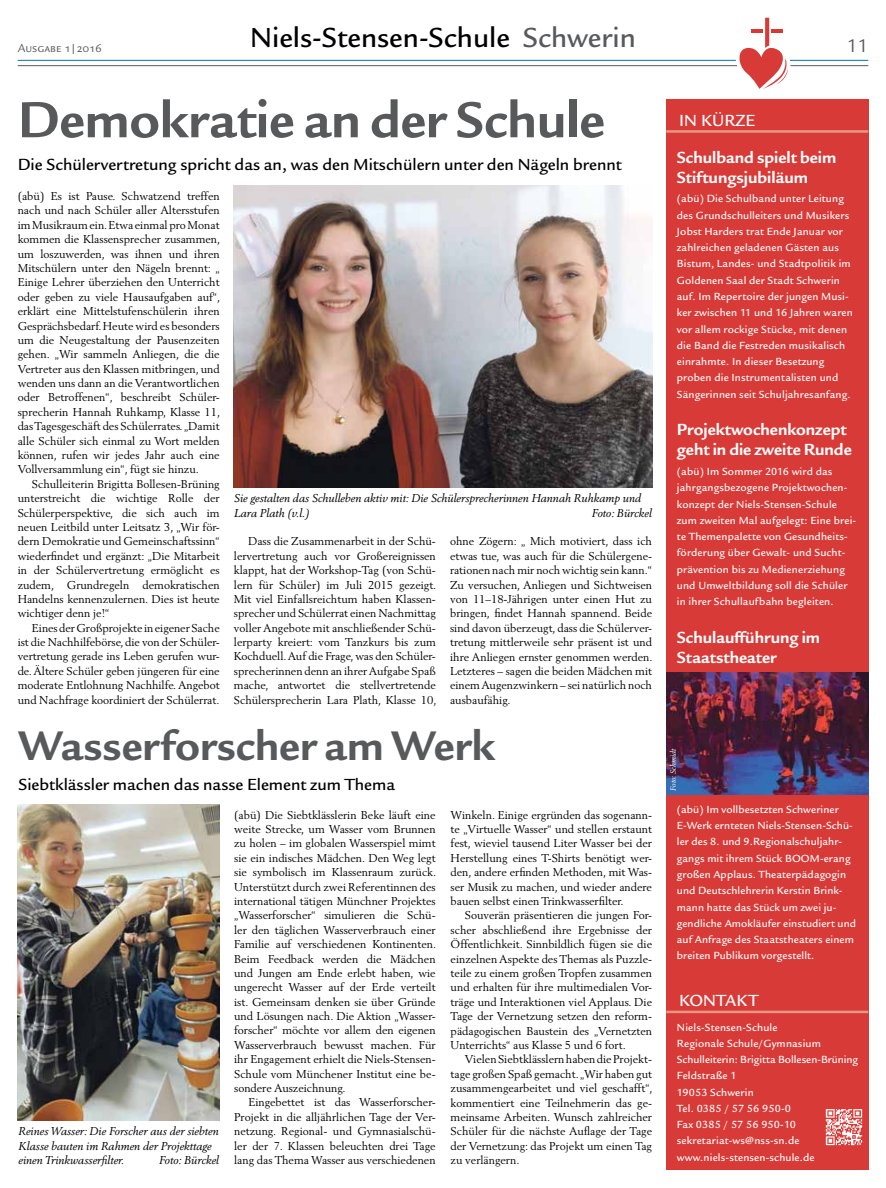
<style>
.page{position:relative;width:886px;height:1188px;background:#fff}
.page>*{position:absolute;margin:0;border:0;box-sizing:border-box;transform-origin:0 0}
.t1{font:700 55px "Legacy Sans ITC Std";color:#58595b}
.t2{font:700 45px "Legacy Sans ITC Std";color:#58595b}
.t3{font:500 30px "Legacy Sans ITC Std";color:#000}
.t4{font:20px "Legacy Sans ITC Std";color:#58595b}
.t5{font:500 17.5px "Legacy Sans ITC Std";color:#000}
.t6{font:700 17.5px/20px "Legacy Sans ITC Std";color:#fff}
.t7{font:500 17.5px "Legacy Sans ITC Std";letter-spacing:.01em;color:#fff}
.t8{font:12.5px "Legacy Sans ITC Std";color:#58595b}
.t9{font:11.25px/14.4px "Berling LT Std";color:#000;text-align:justify}
.t10{font:500 11.25px/16.2px "Legacy Sans ITC Std";letter-spacing:.015em;color:#fff}
.t11{font:italic 11.25px/14.4px "Berling LT Std";color:#000}
.t12{font:italic 7.5px "Berling LT Std";color:#fff}
.s1{color:#58595b}
</style>
<div class="page">
<hr style="left:18px;top:60px;width:850px;height:1px;background:#0072bc">
<hr style="left:18px;top:65px;width:850px;height:1px;background:#58595b">
<svg style="left:731px;top:18px;width:67px;height:71px"></svg>
<img style="left:234px;top:185px;width:418px;height:302px">
<img style="left:18px;top:804px;width:201px;height:316px">
<div style="left:666px;top:99px;width:202px;height:1070px;background:#d73a37"></div>
<hr style="left:666px;top:1010px;width:202px;height:2px;background:#e99784">
<hr style="left:666px;top:130px;width:202px;height:3px;background:#e99784">
<img style="left:825px;top:1109px;width:38px;height:37px">
<img style="left:666px;top:672px;width:202px;height:121px">
<p class="t8" style="left:18px;top:41px;width:85px">Ausgabe 1|2016</p>
<h3 class="t3" style="left:250px;top:21px;width:387px">Niels-Stensen-Schule <span class="s1">Schwerin</span></h3>
<h3 class="t4" style="left:847px;top:34px;width:23px">11</h3>
<h1 class="t1" style="left:18px;top:88px;width:589px">Demokratie an der Schule</h1>
<h3 class="t5" style="left:18px;top:155px;width:605px">Die Schülervertretung spricht das an, was den Mitschülern unter den Nägeln brennt</h3>
<p class="t9" style="left:18px;top:189px;width:204px">(abü) Es ist Pause. Schwatzend treffen nach und nach Schüler aller Altersstufen im Musikraum ein. Etwa einmal pro Monat kommen die Klassensprecher zusammen, um loszuwerden, was ihnen und ihren Mitschülern unter den Nägeln brennt: „ Einige Lehrer überziehen den Unterricht oder geben zu viele Hausaufgaben auf“, erklärt eine Mittelstufenschülerin ihren Gesprächsbedarf. Heute wird es besonders um die Neugestaltung der Pausenzeiten gehen. „Wir sammeln Anliegen, die die Vertreter aus den Klassen mitbringen, und wenden uns dann an die Verantwortlichen oder Betroffenen“, beschreibt Schüler&shy;sprecherin Hannah Ruhkamp, Klasse 11, das Tagesgeschäft des Schülerrates. „Damit alle Schüler sich einmal zu Wort melden können, rufen wir jedes Jahr auch eine Vollversammlung ein“, fügt sie hinzu.</p>
<p class="t9" style="left:18px;top:476px;width:203px;text-align:left;text-indent:14px">Schulleiterin Brigitta Bollesen-Brüning unterstreicht die wichtige Rolle der Schülerperspektive, die sich auch im neuen Leitbild unter Leitsatz 3, „Wir för-- dern Demokratie und Gemeinschaftssinn“ wiederfindet und ergänzt: „Die Mitarbeit in der Schülervertretung ermöglicht es zudem, Grundregeln demokratischen Handelns kennenzulernen. Dies ist heute wichtiger denn je!“</p>
<p class="t9" style="left:18px;top:620px;width:203px;text-indent:14px">Eines der Großprojekte in eigener Sache ist die Nachhilfebörse, die von der Schüler&shy;vertretung gerade ins Leben gerufen wur&shy;de. Ältere Schüler geben jüngeren für eine moderate Entlohnung Nachhilfe. Angebot und Nachfrage koordiniert der Schülerrat.</p>
<p class="t11" style="left:234px;top:491px;width:409px">Sie gestalten das Schulleben aktiv mit: Die Schülersprecherinnen Hannah Ruhkamp und<br>Lara Plath (v.l.)</p>
<p class="t11" style="left:592px;top:505px;width:62px">Foto: Bürckel</p>
<p class="t9" style="left:234px;top:534px;width:204px;text-indent:14px">Dass die Zusammenarbeit in der Schü&shy;lervertretung auch vor Großereignissen klappt, hat der Workshop-Tag (von Schü&shy;lern für Schüler) im Juli 2015 gezeigt.<br>Mit viel Einfallsreichtum haben Klassen&shy;sprecher und Schülerrat einen Nachmittag voller Angebote mit anschließender Schü&shy;lerparty kreiert: vom Tanzkurs bis zum Kochduell. Auf die Frage, was den Schüler&shy;sprecherinnen denn an ihrer Aufgabe Spaß mache, antwortet die stellvertretende Schülersprecherin Lara Plath, Klasse 10,</p>
<p class="t9" style="left:450px;top:534px;width:204px">ohne Zögern: „ Mich motiviert, dass ich etwas tue, was auch für die Schülergene&shy;rationen nach mir noch wichtig sein kann.“ Zu versuchen, Anliegen und Sichtweisen von 11–18-Jährigen unter einen Hut zu bringen, findet Hannah spannend. Beide sind davon überzeugt, dass die Schülerver&shy;tretung mittlerweile sehr präsent ist und ihre Anliegen ernster genommen werden.<br>Letzteres – sagen die beiden Mädchen mit einem Augenzwinkern – sei natürlich noch ausbaufähig.</p>
<h2 class="t2" style="left:19px;top:720px;width:478px">Wasserforscher am Werk</h2>
<h3 class="t5" style="left:19px;top:774px;width:378px">Siebtklässler machen das nasse Element zum Thema</h3>
<p class="t11" style="left:19px;top:1123px;width:202px">Reines Wasser: Die Forscher aus der siebten<br>Klasse bauten im Rahmen der Projekttage einen Trinkwasserfilter.</p>
<p class="t11" style="left:159px;top:1152px;width:62px">Foto: Bürckel</p>
<p class="t9" style="left:234px;top:807px;width:203px;text-align:left">(abü) Die Siebtklässlerin Beke läuft eine weite Strecke, um Wasser vom Brunnen zu holen – im globalen Wasserspiel mimt sie ein indisches Mädchen. Den Weg legt sie symbolisch im Klassenraum zurück.<br>Unterstützt durch zwei Referentinnen des international tätigen Münchner Projektes „Wasserforscher“ simulieren die Schü&shy;ler den täglichen Wasserverbrauch einer Familie auf verschiedenen Kontinenten.<br>Beim Feedback werden die Mädchen und Jungen am Ende erlebt haben, wie ungerecht Wasser auf der Erde verteilt ist. Gemeinsam denken sie über Gründe und Lösungen nach. Die Aktion „Wasser&shy;forscher“ möchte vor allem den eigenen Wasserverbrauch bewusst machen. Für ihr Engagement erhielt die Niels-Stensen-Schule vom Münchener Institut eine be&shy;sondere Auszeichnung.</p>
<p class="t9" style="left:234px;top:1094px;width:203px;text-indent:14px">Eingebettet ist das Wasserforscher-Projekt in die alljährlichen Tage der Ver&shy;netzung. Regional- und Gymnasialschü&shy;ler der 7. Klassen beleuchten drei Tage lang das Thema Wasser aus verschiedenen</p>
<p class="t9" style="left:451px;top:807px;width:203px">Winkeln. Einige ergründen das sogenann&shy;te „Virtuelle Wasser“ und stellen erstaunt fest, wieviel tausend Liter Wasser bei der Herstellung eines T-Shirts benötigt wer&shy;den, andere erfinden Methoden, mit Was&shy;ser Musik zu machen, und wieder andere bauen selbst einen Trinkwasserfilter.</p>
<p class="t9" style="left:451px;top:907px;width:203px;text-indent:14px">Souverän präsentieren die jungen For&shy;scher abschließend ihre Ergebnisse der Öffentlichkeit. Sinnbildlich fügen sie die einzelnen Aspekte des Themas als Puzzle&shy;teile zu einem großen Tropfen zusammen und erhalten für ihre multimedialen Vor&shy;träge und Interaktionen viel Applaus. Die Tage der Vernetzung setzen den reform&shy;pädagogischen Baustein des „Vernetzten Unterrichts“ aus Klasse 5 und 6 fort.</p>
<p class="t9" style="left:451px;top:1051px;width:203px;text-indent:14px">Vielen Siebtklässlern haben die Projekt&shy;tage großen Spaß gemacht. „Wir haben gut zusammengearbeitet und viel geschafft“, kommentiert eine Teilnehmerin das ge&shy;meinsame Arbeiten. Wunsch zahlreicher Schüler für die nächste Auflage der Tage der Vernetzung: das Projekt um einen Tag zu verlängern.</p>
<h3 class="t7" style="left:679px;top:110px;width:78px">IN KÜRZE</h3>
<h3 class="t6" style="left:677px;top:147px;width:161px">Schulband spielt beim<br>Stiftungsjubiläum</h3>
<p class="t10" style="left:677px;top:191px;width:177px">(abü) Die Schulband unter Leitung des Grundschulleiters und Musikers Jobst Harders trat Ende Januar vor zahlreichen geladenen Gästen aus Bistum, Landes- und Stadtpolitik im Goldenen Saal der Stadt Schwerin auf. Im Repertoire der jungen Musi&shy;ker zwischen 11 und 16 Jahren waren vor allem rockige Stücke, mit denen die Band die Festreden musikalisch einrahmte. In dieser Besetzung proben die Instrumentalisten und Sängerinnen seit Schuljahresanfang.</p>
<h3 class="t6" style="left:677px;top:420px;width:176px">Projektwochenkonzept geht in die zweite Runde</h3>
<p class="t10" style="left:677px;top:463px;width:181px">(abü) Im Sommer 2016 wird das jahrgangsbezogene Projektwochen&shy;konzept der Niels-Stensen-Schule zum zweiten Mal aufgelegt: Eine brei&shy;te Themenpalette von Gesundheits&shy;förderung über Gewalt- und Sucht&shy;prävention bis zu Medienerziehung und Umweltbildung soll die Schüler in ihrer Schullaufbahn begleiten.</p>
<h3 class="t6" style="left:677px;top:627px;width:145px">Schulaufführung im<br>Staatstheater</h3>
<p class="t12" style="left:668px;top:790px;width:44px;rotate:-90deg">Foto: Schmidt</p>
<p class="t10" style="left:677px;top:801px;width:181px">(abü) Im vollbesetzten Schweriner E-Werk ernteten Niels-Stensen-Schü&shy;ler des 8. und 9.Regionalschuljahr&shy;gangs mit ihrem Stück BOOM-erang großen Applaus. Theaterpädagogin und Deutschlehrerin Kerstin Brink&shy;mann hatte das Stück um zwei ju&shy;gendliche Amokläufer einstudiert und auf Anfrage des Staatstheaters einem breiten Publikum vorgestellt.</p>
<h3 class="t7" style="left:679px;top:990px;width:81px">KONTAKT</h3>
<p class="t10" style="left:677px;top:1018px;width:183px">Niels-Stensen-Schule<br>Regionale Schule/Gymnasium<br>Schulleiterin: Brigitta Bollesen-Brüning<br>Feldstraße 1<br>19053 Schwerin<br>Tel. 0385 / 57 56 950-0<br>Fax 0385 / 57 56 950-10 sekretariat-ws@nss-sn.de www.niels-stensen-schule.de</p>
</div>
